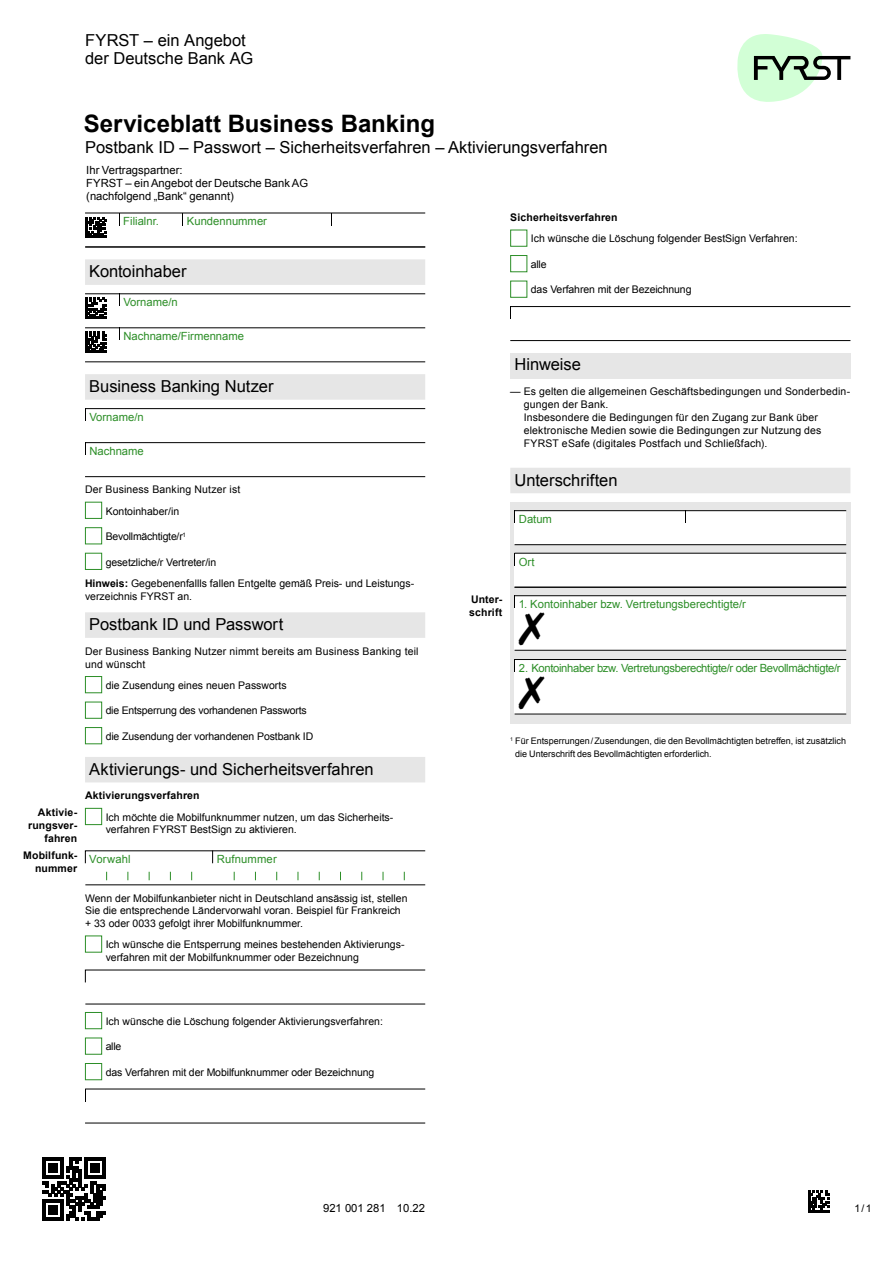
<style>
.page{position:relative;width:893px;height:1263px;background:#fff}
.page>*{position:absolute;margin:0;border:0;box-sizing:border-box;transform-origin:0 0}
.t1{font:700 24px "Arial";color:#000}
.t2{font:16.5px/18px "Arial";color:#000}
.t3{font:11.25px "Arial";color:#2c8e27}
.t4{font:11.25px/12.8px "Arial";color:#000}
.t5{font:11.25px "Arial";letter-spacing:-.03em;color:#2c8e27}
.t6{font:10.5px/12.8px "Arial";color:#000}
.t7{font:700 10.5px/12.8px "Arial";letter-spacing:.015em;color:#000;text-align:right}
.t8{font:10.5px "Arial";letter-spacing:-.02em;color:#000}
.t9{font:9px/12.8px "Arial";color:#000}
.s1{font-weight:700}
</style>
<div class="page">
<hr style="left:808px;top:1210px;width:21px;height:2px;background:#000">
<svg style="left:808px;top:1191px;width:21px;height:19px"></svg>
<svg style="left:43px;top:1157px;width:63px;height:63px"></svg>
<hr style="left:85px;top:1157px;width:21px;height:3px;background:#000">
<div style="left:85px;top:259px;width:340px;height:26px;background:#e6e6e6"></div>
<div style="left:85px;top:374px;width:340px;height:26px;background:#e6e6e6"></div>
<div style="left:85px;top:612px;width:340px;height:26px;background:#e6e6e6"></div>
<div style="left:85px;top:757px;width:340px;height:25px;background:#e6e6e6"></div>
<hr style="left:85px;top:351px;width:21px;height:2px;background:#000">
<svg style="left:85px;top:332px;width:21px;height:19px"></svg>
<hr style="left:85px;top:317px;width:21px;height:2px;background:#000">
<svg style="left:85px;top:298px;width:21px;height:19px"></svg>
<hr style="left:85px;top:293px;width:340px;height:1px;background:#000">
<hr style="left:85px;top:327px;width:340px;height:1px;background:#000">
<hr style="left:85px;top:361px;width:340px;height:1px;background:#000">
<svg style="left:119px;top:294px;width:1px;height:12px"></svg>
<svg style="left:119px;top:328px;width:1px;height:12px"></svg>
<hr style="left:85px;top:408px;width:340px;height:1px;background:#000">
<hr style="left:85px;top:442px;width:340px;height:1px;background:#000">
<hr style="left:85px;top:476px;width:340px;height:1px;background:#000">
<svg style="left:85px;top:409px;width:1px;height:12px"></svg>
<svg style="left:85px;top:443px;width:1px;height:12px"></svg>
<hr style="left:85px;top:1089px;width:340px;height:1px;background:#000">
<hr style="left:85px;top:1123px;width:340px;height:1px;background:#000">
<hr style="left:510px;top:306px;width:340px;height:1px;background:#000">
<hr style="left:510px;top:340px;width:340px;height:1px;background:#000">
<svg style="left:510px;top:307px;width:1px;height:12px"></svg>
<div style="left:85px;top:502px;width:17px;height:17px;background:#fff;border:1px solid #2c8e27"></div>
<div style="left:85px;top:527px;width:17px;height:17px;background:#fff;border:1px solid #2c8e27"></div>
<div style="left:85px;top:553px;width:17px;height:17px;background:#fff;border:1px solid #2c8e27"></div>
<div style="left:85px;top:676px;width:17px;height:17px;background:#fff;border:1px solid #2c8e27"></div>
<div style="left:85px;top:702px;width:17px;height:17px;background:#fff;border:1px solid #2c8e27"></div>
<div style="left:85px;top:727px;width:17px;height:17px;background:#fff;border:1px solid #2c8e27"></div>
<div style="left:85px;top:1012px;width:17px;height:17px;background:#fff;border:1px solid #2c8e27"></div>
<div style="left:85px;top:1037px;width:17px;height:17px;background:#fff;border:1px solid #2c8e27"></div>
<div style="left:85px;top:1063px;width:17px;height:17px;background:#fff;border:1px solid #2c8e27"></div>
<div style="left:510px;top:230px;width:17px;height:17px;background:#fff;border:1px solid #2c8e27"></div>
<div style="left:510px;top:255px;width:17px;height:17px;background:#fff;border:1px solid #2c8e27"></div>
<div style="left:510px;top:281px;width:17px;height:17px;background:#fff;border:1px solid #2c8e27"></div>
<hr style="left:85px;top:247px;width:340px;height:1px;background:#000">
<hr style="left:85px;top:213px;width:340px;height:1px;background:#000">
<svg style="left:85px;top:217px;width:21px;height:19px"></svg>
<hr style="left:85px;top:236px;width:21px;height:2px;background:#000">
<hr style="left:85px;top:884px;width:340px;height:1px;background:#000">
<div style="left:85px;top:808px;width:17px;height:17px;background:#fff;border:1px solid #2c8e27"></div>
<svg style="left:85px;top:850px;width:341px;height:14px"></svg>
<hr style="left:85px;top:1004px;width:340px;height:1px;background:#000">
<svg style="left:85px;top:969px;width:341px;height:14px"></svg>
<div style="left:85px;top:935px;width:17px;height:17px;background:#fff;border:1px solid #2c8e27"></div>
<div style="left:510px;top:353px;width:340px;height:25px;background:#e6e6e6"></div>
<div style="left:510px;top:468px;width:340px;height:25px;background:#e6e6e6"></div>
<div style="left:510px;top:502px;width:340px;height:221px;background:#e6e6e6"></div>
<div style="left:514px;top:596px;width:332px;height:55px;background:#fff"></div>
<div style="left:514px;top:659px;width:332px;height:56px;background:#fff"></div>
<div style="left:514px;top:511px;width:332px;height:34px;background:#fff"></div>
<div style="left:514px;top:553px;width:332px;height:34px;background:#fff"></div>
<hr style="left:514px;top:510px;width:332px;height:1px;background:#000">
<hr style="left:514px;top:544px;width:332px;height:1px;background:#000">
<hr style="left:514px;top:553px;width:332px;height:1px;background:#000">
<hr style="left:514px;top:587px;width:332px;height:1px;background:#000">
<hr style="left:514px;top:595px;width:332px;height:1px;background:#000">
<hr style="left:514px;top:650px;width:332px;height:1px;background:#000">
<hr style="left:514px;top:659px;width:332px;height:1px;background:#000">
<hr style="left:514px;top:714px;width:332px;height:1px;background:#000">
<svg style="left:514px;top:511px;width:1px;height:12px"></svg>
<svg style="left:685px;top:511px;width:1px;height:12px"></svg>
<svg style="left:514px;top:554px;width:1px;height:12px"></svg>
<svg style="left:737px;top:34px;width:113px;height:68px"></svg>
<svg style="left:514px;top:595px;width:30px;height:13px"></svg>
<svg style="left:514px;top:660px;width:1px;height:12px"></svg>
<h2 class="t2" style="left:85px;top:31px;width:170px">FYRST – ein Angebot der Deutsche Bank AG</h2>
<h1 class="t1" style="left:84px;top:108px;width:353px">Serviceblatt Business Banking</h1>
<h2 class="t2" style="left:85px;top:138px;width:524px">Postbank ID – Passwort – Sicherheitsverfahren – Aktivierungsverfahren</h2>
<p class="t4" style="left:86px;top:164px;width:223px">Ihr Vertragspartner:<br>FYRST – ein Angebot der Deutsche Bank AG (nachfolgend „Bank“ genannt)</p>
<p class="t3" style="left:123px;top:214px;width:37px">Filialnr.</p>
<p class="t3" style="left:187px;top:214px;width:82px">Kundennummer</p>
<h2 class="t2" style="left:89px;top:263px;width:99px">Kontoinhaber</h2>
<p class="t3" style="left:123px;top:295px;width:56px">Vorname/n</p>
<p class="t3" style="left:123px;top:329px;width:122px">Nachname/Firmenname</p>
<h2 class="t2" style="left:89px;top:377px;width:186px">Business Banking Nutzer</h2>
<p class="t3" style="left:89px;top:410px;width:56px">Vorname/n</p>
<p class="t3" style="left:89px;top:444px;width:56px">Nachname</p>
<p class="t6" style="left:106px;top:479px;width:136px;line-height:21.3px;text-indent:-21px">Der Business Banking Nutzer ist<br>Kontoinhaber/in</p>
<p class="t8" style="left:106px;top:529px;width:82px">Bevollmächtigte/r<sup>1</sup></p>
<p class="t6" style="left:85px;top:551px;width:331px;line-height:21.3px;text-indent:21px">gesetzliche/r Vertreter/in<br><span class="s1">Hinweis:</span> Gegebenenfallls fallen Entgelte gemäß Preis- und Leistungs-</p>
<p class="t6" style="left:85px;top:590px;width:109px">verzeichnis FYRST an.</p>
<h2 class="t2" style="left:89px;top:615px;width:196px">Postbank ID und Passwort</h2>
<p class="t6" style="left:85px;top:645px;width:335px">Der Business Banking Nutzer nimmt bereits am Business Banking teil und wünscht</p>
<p class="t6" style="left:106px;top:679px;width:182px">die Zusendung eines neuen Passworts</p>
<p class="t8" style="left:106px;top:704px;width:203px">die Entsperrung des vorhandenen Passworts</p>
<p class="t6" style="left:106px;top:730px;width:209px">die Zusendung der vorhandenen Postbank ID</p>
<h2 class="t2" style="left:89px;top:760px;width:286px">Aktivierungs- und Sicherheitsverfahren</h2>
<p class="t7" style="left:85px;top:790px;width:116px">Aktivierungsverfahren</p>
<p class="t7" style="left:28px;top:807px;width:51px">Aktivie&shy;rungsver&shy;fahren</p>
<p class="t7" style="left:23px;top:849px;width:55px">Mobilfunk&shy;nummer</p>
<p class="t6" style="left:106px;top:811px;width:289px">Ich möchte die Mobilfunknummer nutzen, um das Sicherheits&shy;verfahren FYRST BestSign zu aktivieren.</p>
<p class="t3" style="left:89px;top:852px;width:43px">Vorwahl</p>
<p class="t3" style="left:217px;top:852px;width:61px">Rufnummer</p>
<p class="t6" style="left:85px;top:891px;width:324px">Wenn der Mobilfunkanbieter nicht in Deutschland ansässig ist, stellen<br>Sie die entsprechende Ländervorwahl voran. Beispiel für Frankreich + 33 oder 0033 gefolgt ihrer Mobilfunknummer.</p>
<p class="t6" style="left:106px;top:938px;width:300px">Ich wünsche die Entsperrung meines bestehenden Aktivierungs&shy;verfahren mit der Mobilfunknummer oder Bezeichnung</p>
<p class="t6" style="left:106px;top:1015px;width:279px">Ich wünsche die Löschung folgender Aktivierungsverfahren:</p>
<p class="t6" style="left:106px;top:1040px;width:17px">alle</p>
<p class="t6" style="left:106px;top:1066px;width:270px">das Verfahren mit der Mobilfunknummer oder Bezeichnung</p>
<p class="t7" style="left:510px;top:211px;width:109px">Sicherheitsverfahren</p>
<p class="t6" style="left:531px;top:232px;width:268px">Ich wünsche die Löschung folgender BestSign Verfahren:</p>
<p class="t6" style="left:531px;top:258px;width:17px">alle</p>
<p class="t6" style="left:531px;top:283px;width:162px">das Verfahren mit der Bezeichnung</p>
<h2 class="t2" style="left:514px;top:355px;width:68px">Hinweise</h2>
<p class="t6" style="left:524px;top:385px;width:328px;text-indent:-13px">— Es gelten die allgemeinen Geschäftsbedingungen und Sonderbedin&shy;gungen der Bank.<br>Insbesondere die Bedingungen für den Zugang zur Bank über elektronische Medien sowie die Bedingungen zur Nutzung des FYRST eSafe (digitales Postfach und Schließfach).</p>
<p class="t7" style="left:469px;top:593px;width:35px;text-align:left">Unter&shy;schrift</p>
<h2 class="t2" style="left:514px;top:471px;width:105px">Unterschriften</h2>
<p class="t3" style="left:519px;top:512px;width:35px">Datum</p>
<p class="t3" style="left:519px;top:554px;width:17px">Ort</p>
<p class="t3" style="left:519px;top:597px;width:229px">1. Kontoinhaber bzw. Vertretungsberechtigte/r</p>
<p class="t5" style="left:519px;top:660px;width:323px">2. Kontoinhaber bzw. Vertretungsberechtigte/r oder Bevollmächtigte/r</p>
<p class="t9" style="left:515px;top:735px;width:332px;text-indent:-5px"><sup>1</sup> Für Entsperrungen/Zusendungen, die den Bevollmächtigten betreffen, ist zusätzlich die Unterschrift des Bevollmächtigten erforderlich.</p>
<p class="t4" style="left:323px;top:1202px;width:103px">921 001 281 10.22</p>
<p class="t6" style="left:854px;top:1202px;width:19px">1/1</p>
</div>
